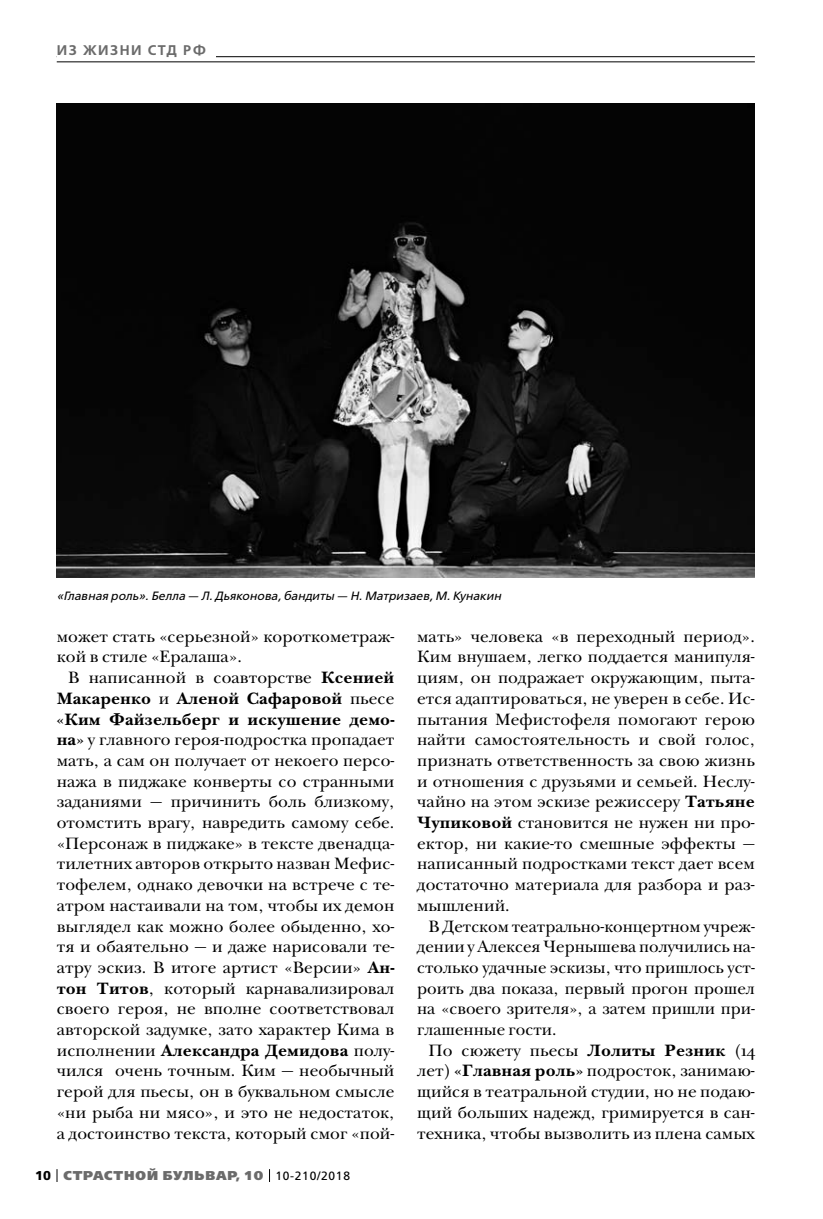
<style>
.page{position:relative;width:823px;height:1219px;background:#fff}
.page>*{position:absolute;margin:0;border:0;box-sizing:border-box;transform-origin:0 0}
.t1{font:17px/20.6px "New Baskerville ITC";letter-spacing:.005em;color:#000;text-align:justify}
.t2{font:600 14px "Free Set";letter-spacing:.11em;color:#6b6b6b}
.t3{font:800 12.8px "Free Set";letter-spacing:.07em;color:#6b6b6b}
.t4{font:italic 12px "Free Set";color:#000}
.s1{font-weight:700}
.s2{font-weight:700;color:#000}
.s3{font-weight:400;font-size:12px;color:#000}
</style>
<div class="page">
<svg style="left:57px;top:1169px;width:1px;height:13px"></svg>
<svg style="left:269px;top:1169px;width:1px;height:13px"></svg>
<hr style="left:57px;top:56px;width:697px;height:1px;background:#000">
<div style="left:57px;top:39px;width:158px;height:21px;background:#fff"></div>
<hr style="left:57px;top:62px;width:697px;height:1px;background:#000">
<img style="left:57px;top:104px;width:697px;height:473px">
<p class="t2" style="left:57px;top:43px;width:151px">ИЗ ЖИЗНИ СТД РФ</p>
<p class="t4" style="left:57px;top:590px;width:445px">«Главная роль». Белла — Л. Дьяконова, бандиты — Н. Матризаев, М. Кунакин</p>
<p class="t1" style="left:57px;top:627px;width:339px">может стать «серьезной» короткометраж&shy;кой в стиле «Ералаша».</p>
<p class="t1" style="left:57px;top:669px;width:339px;text-indent:11px">В написанной в соавторстве <span class="s1">Ксенией Макаренко</span> и <span class="s1">Аленой Сафаровой</span> пьесе <span class="s1">«Ким Файзельберг и искушение демо&shy;на»</span> у главного героя-подростка пропадает мать, а сам он получает от некоего персо&shy;нажа в пиджаке конверты со странными заданиями — причинить боль близкому, отомстить врагу, навредить самому себе. «Персонаж в пиджаке» в тексте двенадца&shy;тилетних авторов открыто назван Мефис&shy;тофелем, однако девочки на встрече с те&shy;атром настаивали на том, чтобы их демон выглядел как можно более обыденно, хо&shy;тя и обаятельно — и даже нарисовали те&shy;атру эскиз. В итоге артист «Версии» <span class="s1">Ан&shy;тон Титов</span>, который карнавализировал своего героя, не вполне соответствовал авторской задумке, зато характер Кима в исполнении <span class="s1">Александра Демидова</span> полу&shy;чился очень точным. Ким — необычный герой для пьесы, он в буквальном смысле «ни рыба ни мясо», и это не недостаток, а достоинство текста, который смог «пой-</p>
<p class="t3" style="left:35px;top:1169px;width:316px"><span class="s2">10</span> СТРАСТНОЙ БУЛЬВАР, 10 <span class="s3">10-210/2018</span></p>
<p class="t1" style="left:417px;top:627px;width:339px">мать» человека «в переходный период».<br>Ким внушаем, легко поддается манипуля&shy;циям, он подражает окружающим, пыта&shy;ется адаптироваться, не уверен в себе. Ис&shy;пытания Мефистофеля помогают герою найти самостоятельность и свой голос, признать ответственность за свою жизнь и отношения с друзьями и семьей. Неслу&shy;чайно на этом эскизе режиссеру <span class="s1">Татьяне Чупиковой</span> становится не нужен ни про&shy;ектор, ни какие-то смешные эффекты — написанный подростками текст дает всем достаточно материала для разбора и раз&shy;мышлений.</p>
<p class="t1" style="left:417px;top:917px;width:339px;text-indent:11px">В Детском театрально-концертном учреж&shy;дении у Алексея Чернышева получились на&shy;столько удачные эскизы, что пришлось уст&shy;роить два показа, первый прогон прошел на «своего зрителя», а затем пришли при&shy;глашенные гости.</p>
<p class="t1" style="left:417px;top:1041px;width:339px;text-indent:11px">По сюжету пьесы <span class="s1">Лолиты Резник</span> (14 лет) <span class="s1">«Главная роль»</span> подросток, занимаю&shy;щийся в театральной студии, но не подаю&shy;щий больших надежд, гримируется в сан&shy;техника, чтобы вызволить из плена самых</p>
</div>
